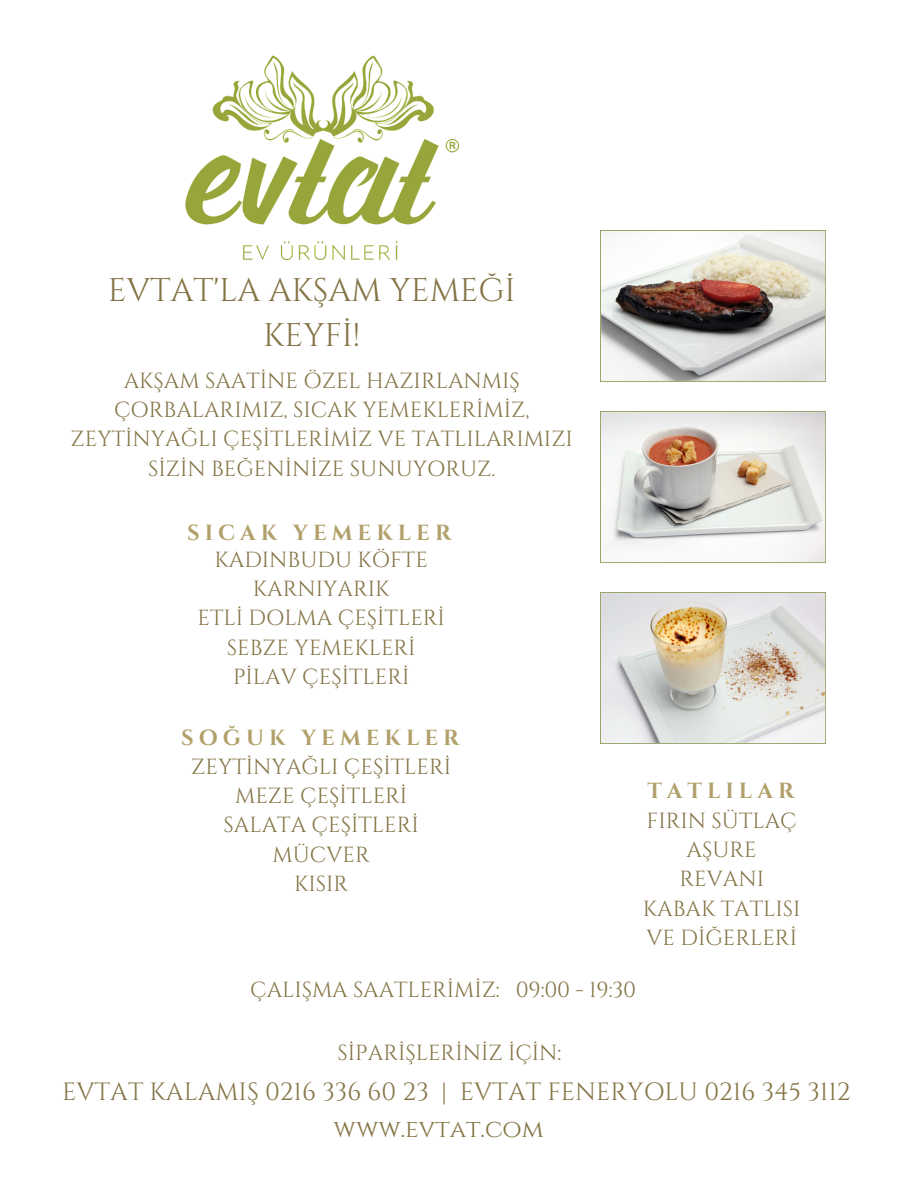
<style>
.page{position:relative;width:918px;height:1187px;background:#fff}
.page>*{position:absolute;margin:0;border:0;box-sizing:border-box;transform-origin:0 0}
.t1{font:32.7px/45px "Cinzel";letter-spacing:-.005em;color:#847445;text-align:center}
.t2{font:24.9px/37.2px "Cinzel";color:#847445}
.t3{font:21.75px/29.2px "Cinzel";color:#847445;text-align:center}
.t4{font:700 21.75px "Cinzel";letter-spacing:.23em;color:#b2a06b}
</style>
<div class="page">
<img style="left:186px;top:56px;width:273px;height:204px">
<img style="left:601px;top:230px;width:225px;height:151px">
<img style="left:601px;top:411px;width:225px;height:151px">
<img style="left:601px;top:592px;width:225px;height:151px">
<h1 class="t1" style="left:108px;top:269px;width:409px">EVTAT'LA AKŞAM YEMEĞİ<br>KEYFİ!</h1>
<p class="t3" style="left:71px;top:367px;width:504px">AKŞAM SAATİNE ÖZEL HAZIRLANMIŞ ÇORBALARIMIZ, SICAK YEMEKLERİMİZ, ZEYTİNYAĞLI ÇEŞİTLERİMİZ VE TATLILARIMIZI SİZİN BEĞENİNİZE SUNUYORUZ.</p>
<p class="t4" style="left:187px;top:519px;width:266px">SICAK YEMEKLER</p>
<p class="t3" style="left:197px;top:545px;width:249px">KADINBUDU KÖFTE<br>KARNIYARIK<br>ETLİ DOLMA ÇEŞİTLERİ<br>SEBZE YEMEKLERİ<br>PİLAV ÇEŞİTLERİ</p>
<p class="t4" style="left:181px;top:723px;width:280px">SOĞUK YEMEKLER</p>
<p class="t3" style="left:191px;top:752px;width:261px">ZEYTİNYAĞLI ÇEŞİTLERİ<br>MEZE ÇEŞİTLERİ<br>SALATA ÇEŞİTLERİ<br>MÜCVER<br>KISIR</p>
<p class="t4" style="left:647px;top:776px;width:148px">TATLILAR</p>
<p class="t3" style="left:643px;top:806px;width:159px">FIRIN SÜTLAÇ<br>AŞURE<br>REVANI<br>KABAK TATLISI<br>VE DİĞERLERİ</p>
<p class="t3" style="left:250px;top:975px;width:387px">ÇALIŞMA SAATLERİMİZ: 09:00 - 19:30</p>
<p class="t3" style="left:338px;top:1038px;width:225px">SİPARİŞLERİNİZ İÇİN:</p>
<p class="t2" style="left:334px;top:1074px;width:519px;text-indent:-272px">EVTAT KALAMIŞ 0216 336 60 23 | EVTAT FENERYOLU 0216 345 3112 www.evtat.com</p>
</div>
